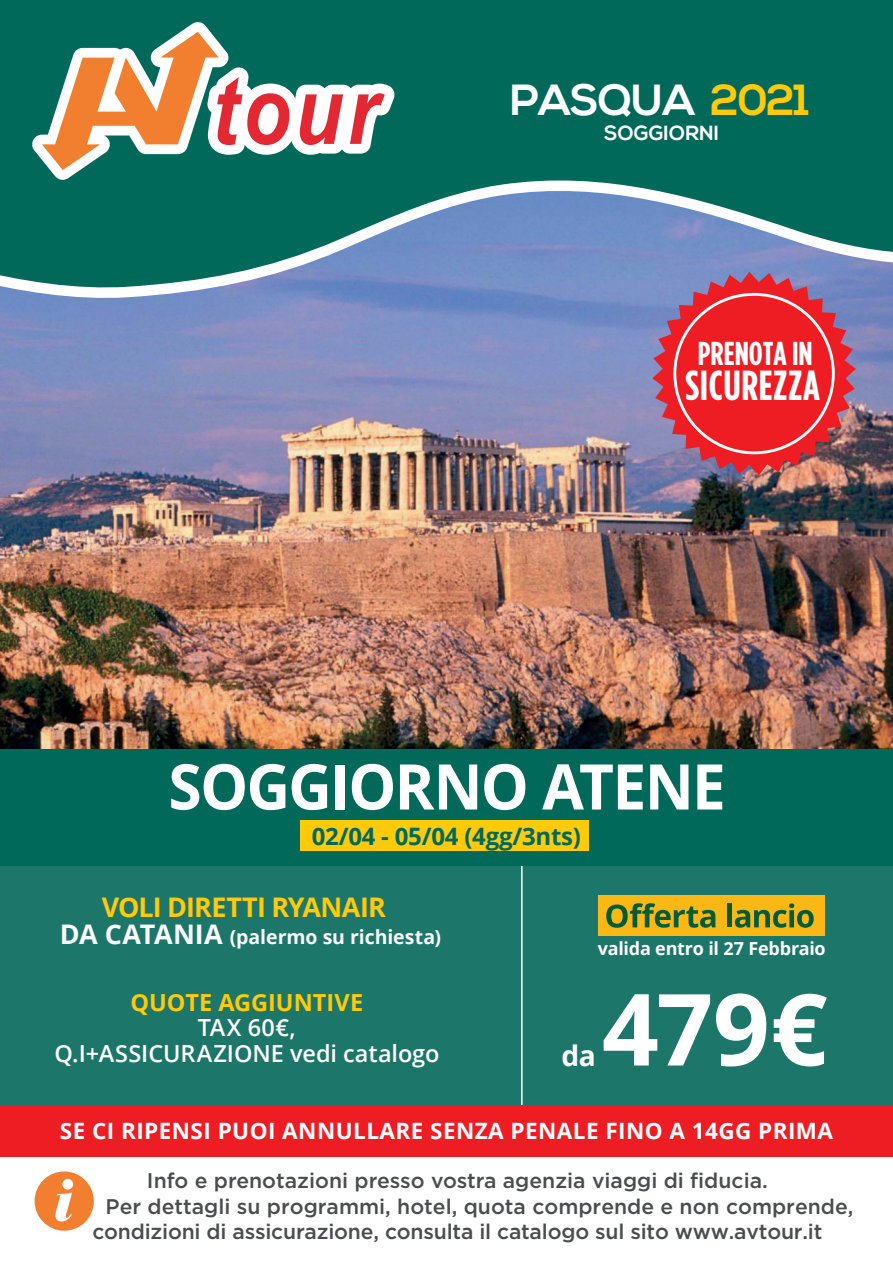
<style>
.page{position:relative;width:893px;height:1263px;background:#fff}
.page>*{position:absolute;margin:0;border:0;box-sizing:border-box;transform-origin:0 0}
.t1{font:700 99.75px "Open Sans";color:#fff}
.t2{font:700 63px "Open Sans";letter-spacing:-.03em;color:#fff;scale:.96 1}
.t3{font:61.95px "Cg Bauer Bodoni Bl It";color:#fff}
.t4{font:700 43.5px "Nexa";letter-spacing:-.02em;color:#fff}
.t5{font:700 42px "Gotham Condensed";letter-spacing:.015em;color:#fff}
.t6{font:700 33.15px "Gotham Condensed";color:#fff}
.t7{font:700 28.2px "Open Sans";color:#fff}
.t8{font:700 27px "Open Sans";letter-spacing:-.035em;color:#feca0a}
.t9{font:700 24px "Open Sans";letter-spacing:-.01em;color:#00695a}
.t10{font:600 23.55px/25.2px "Open Sans";letter-spacing:-.005em;color:#fff;text-align:center}
.t11{font:700 23.55px "Open Sans";color:#feca0a}
.t12{font:700 22.5px "Open Sans";letter-spacing:.02em;color:#fff}
.t13{font:500 21.15px "Gotham";color:#4b4c4d}
.t14{font:700 20.4px "Nexa";color:#fff}
.t15{font:700 19.5px "Open Sans";letter-spacing:-.005em;color:#fafafa}
.t16{font:700 18px "Open Sans";letter-spacing:-.015em;color:#fff}
.s1{color:#feca0a}
.s2{font-size:27px}
</style>
<div class="page">
<div style="left:0;top:0;width:893px;height:601px;background:#00695a"></div>
<svg style="left:32px;top:22px;width:363px;height:141px"></svg>
<img style="left:0;top:163px;width:893px;height:586px">
<div style="left:0;top:753px;width:893px;height:395px;background:#1c7669"></div>
<div style="left:598px;top:895px;width:227px;height:41px;background:#fbb815"></div>
<svg style="left:606px;top:903px;width:109px;height:25px"></svg>
<div style="left:727px;top:903px;width:5px;height:24px;background:#015c37"></div>
<svg style="left:735px;top:903px;width:79px;height:25px"></svg>
<hr style="left:521px;top:824px;width:2px;height:324px;background:#fff">
<div style="left:0;top:749px;width:893px;height:117px;background:#00695a"></div>
<div style="left:300px;top:820px;width:288px;height:30px;background:#feca0a"></div>
<div style="left:0;top:1105px;width:893px;height:52px;background:#ee1d23"></div>
<svg style="left:652px;top:272px;width:204px;height:203px;background:#ce4050"></svg>
<div style="left:673px;top:293px;width:162px;height:161px;border:3px solid #fff;border-radius:50%"></div>
<div style="left:35px;top:1171px;width:59px;height:60px;background:#f27f30;border-radius:50%"></div>
<h3 class="t4" style="left:510px;top:75px;width:301px">PASQUA <span class="s1">2021</span></h3>
<p class="t14" style="left:604px;top:121px;width:116px">SOGGIORNI</p>
<h3 class="t6" style="left:698px;top:335px;width:116px">PRENOTA IN</h3>
<h3 class="t5" style="left:686px;top:361px;width:136px">SICUREZZA</h3>
<h2 class="t2" style="left:168px;top:742px;width:582px">SOGGIORNO ATENE</h2>
<p class="t9" style="left:312px;top:819px;width:271px">02/04 - 05/04 (4gg/3nts)</p>
<p class="t8" style="left:102px;top:888px;width:286px">VOLI DIRETTI RYANAIR</p>
<p class="t15" style="left:60px;top:923px;width:383px"><span class="s2">DA CATANIA</span> (palermo su richiesta)</p>
<p class="t16" style="left:598px;top:936px;width:229px">valida entro il 27 Febbraio</p>
<p class="t11" style="left:130px;top:986px;width:235px">QUOTE AGGIUNTIVE</p>
<p class="t10" style="left:54px;top:1015px;width:387px">TAX 60€,<br>Q.I+ASSICURAZIONE vedi catalogo</p>
<h3 class="t7" style="left:562px;top:1035px;width:36px">da</h3>
<h1 class="t1" style="left:602px;top:959px;width:227px">479€</h1>
<p class="t12" style="left:60px;top:1115px;width:775px">SE CI RIPENSI PUOI ANNULLARE SENZA PENALE FINO A 14GG PRIMA</p>
<h3 class="t3" style="left:54px;top:1161px;width:21px">i</h3>
<p class="t13" style="left:147px;top:1169px;width:622px">Info e prenotazioni presso vostra agenzia viaggi di fiducia.</p>
<p class="t13" style="left:106px;top:1194px;width:749px">Per dettagli su programmi, hotel, quota comprende e non comprende,</p>
<p class="t13" style="left:92px;top:1219px;width:731px">condizioni di assicurazione, consulta il catalogo sul sito www.avtour.it</p>
</div>
